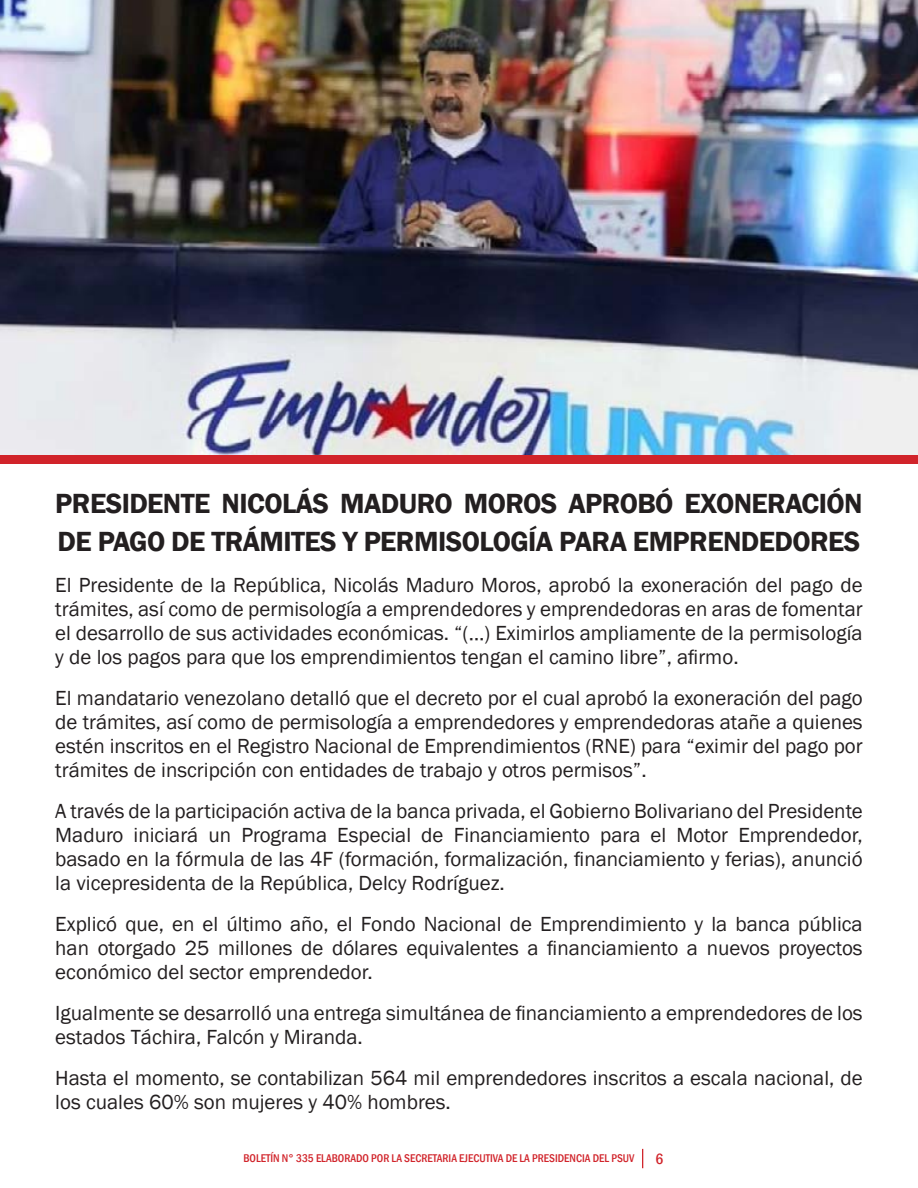
<style>
.page{position:relative;width:918px;height:1188px;background:#fff}
.page>*{position:absolute;margin:0;border:0;box-sizing:border-box;transform-origin:0 0}
.Estilo_de_párrafo_1{font:600 28.5px/37.5px "Franklin Gothic";letter-spacing:-.02em;color:#231f20}
.Estilo_de_párrafo_1-2{font:21px/24px "Franklin Gothic";color:#231f20;text-align:justify}
.t1{font:500 condensed 15.3px "Franklin Gothic";color:#d1232a}
.t2{font:500 condensed 11.55px "Franklin Gothic";color:#d1232a}
</style>
<div class="page">
<svg style="left:642px;top:1149px;width:1px;height:19px"></svg>
<img style="left:0;top:0;width:918px;height:455px">
<div style="left:0;top:455px;width:918px;height:8px;background:#d1232a"></div>
<hr style="left:917px;top:0;width:1px;height:88px;background:#d1232a">
<p class="Estilo_de_párrafo_1" style="left:55px;top:485px;width:809px">PRESIDENTE NICOLÁS MADURO MOROS APROBÓ EXONERACIÓN<br>DE PAGO DE TRÁMITES Y PERMISOLOGÍA PARA EMPRENDEDORES</p>
<p class="Estilo_de_párrafo_1-2" style="left:55px;top:574px;width:809px">El Presidente de la República, Nicolás Maduro Moros, aprobó la exoneración del pago de trámites, así como de permisología a emprendedores y emprendedoras en aras de fomentar el desarrollo de sus actividades económicas. “(…) Eximirlos ampliamente de la permisología y de los pagos para que los emprendimientos tengan el camino libre”, afirmo.</p>
<p class="Estilo_de_párrafo_1-2" style="left:55px;top:687px;width:809px">El mandatario venezolano detalló que el decreto por el cual aprobó la exoneración del pago de trámites, así como de permisología a emprendedores y emprendedoras atañe a quienes estén inscritos en el Registro Nacional de Emprendimientos (RNE) para “eximir del pago por trámites de inscripción con entidades de trabajo y otros permisos”.</p>
<p class="Estilo_de_párrafo_1-2" style="left:55px;top:800px;width:809px">A través de la participación activa de la banca privada, el Gobierno Bolivariano del Presidente Maduro iniciará un Programa Especial de Financiamiento para el Motor Emprendedor, basado en la fórmula de las 4F (formación, formalización, financiamiento y ferias), anunció la vicepresidenta de la República, Delcy Rodríguez.</p>
<p class="Estilo_de_párrafo_1-2" style="left:55px;top:913px;width:809px">Explicó que, en el último año, el Fondo Nacional de Emprendimiento y la banca pública han otorgado 25 millones de dólares equivalentes a financiamiento a nuevos proyectos económico del sector emprendedor.</p>
<p class="Estilo_de_párrafo_1-2" style="left:55px;top:1002px;width:809px">Igualmente se desarrolló una entrega simultánea de financiamiento a emprendedores de los estados Táchira, Falcón y Miranda.</p>
<p class="Estilo_de_párrafo_1-2" style="left:55px;top:1067px;width:809px">Hasta el momento, se contabilizan 564 mil emprendedores inscritos a escala nacional, de los cuales 60% son mujeres y 40% hombres.</p>
<p class="t2" style="left:243px;top:1150px;width:393px">BOLETÍN N° 335 ELABORADO POR LA SECRETARIA EJECUTIVA DE LA PRESIDENCIA DEL PSUV</p>
<p class="t1" style="left:655px;top:1149px;width:9px">6</p>
</div>
